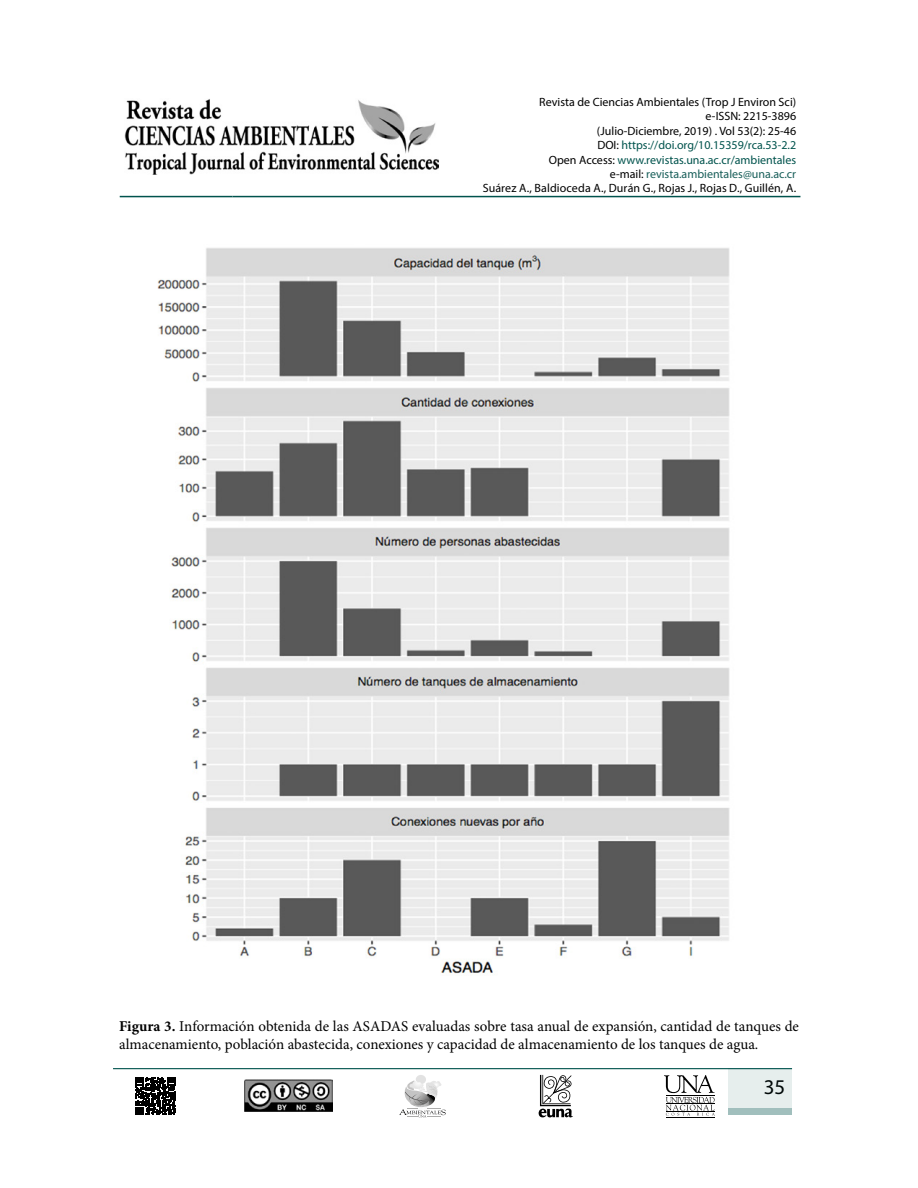
<style>
.page{position:relative;width:918px;height:1188px;background:#fff}
.page>*{position:absolute;margin:0;border:0;box-sizing:border-box;transform-origin:0 0}
.t1{font:21px "Myriad Pro";color:#000}
.t2{font:15px/18px "Minion Pro";color:#000}
.t3{font:12px/14.4px "Myriad Pro";color:#000;text-align:right}
.s1{color:#00534d}
.s2{color:#195f5a}
.s3{font-weight:700}
</style>
<div class="page">
<hr style="left:120px;top:196px;width:113px;height:1px;background:#00534d">
<hr style="left:233px;top:196px;width:567px;height:1px;background:#00534d">
<svg style="left:135px;top:1077px;width:41px;height:38px"></svg>
<svg style="left:539px;top:1075px;width:34px;height:42px"></svg>
<div style="left:416px;top:1075px;width:10px;height:9px;background:#e2e2e2;border-radius:50%"></div>
<svg style="left:399px;top:1081px;width:47px;height:36px"></svg>
<hr style="left:666px;top:1117px;width:48px;height:1px;background:#000">
<svg style="left:664px;top:1075px;width:51px;height:41px"></svg>
<hr style="left:113px;top:1068px;width:679px;height:1px;background:#00534d">
<div style="left:729px;top:1068px;width:63px;height:46px;background:#e6eeed"></div>
<div style="left:729px;top:1108px;width:63px;height:6px;background:#a1bfbd"></div>
<img style="left:124px;top:99px;width:314px;height:76px">
<img style="left:244px;top:1080px;width:89px;height:31px">
<img style="left:157px;top:248px;width:573px;height:726px">
<p class="t3" style="left:483px;top:95px;width:315px">Revista de Ciencias Ambientales (Trop J Environ Sci)<br>e-ISSN: 2215-3896<br>(Julio-Diciembre, 2019) . Vol 53(2): 25-46<br>DOI: <span class="s1">https://doi.org/10.15359/rca.53-2.2<br></span>Open Access: <span class="s1">www.revistas.una.ac.cr/ambientales<br></span>e-mail: <span class="s2">revista.ambientales@una.ac.cr<br></span>Suárez A., Baldioceda A., Durán G., Rojas J., Rojas D., Guillén, A.</p>
<p class="t2" style="left:119px;top:1017px;width:681px"><span class="s3">Figura 3.</span> Información obtenida de las ASADAS evaluadas sobre tasa anual de expansión, cantidad de tanques de almacenamiento, población abastecida, conexiones y capacidad de almacenamiento de los tanques de agua.</p>
<h1 class="t1" style="left:764px;top:1074px;width:23px">35</h1>
</div>
